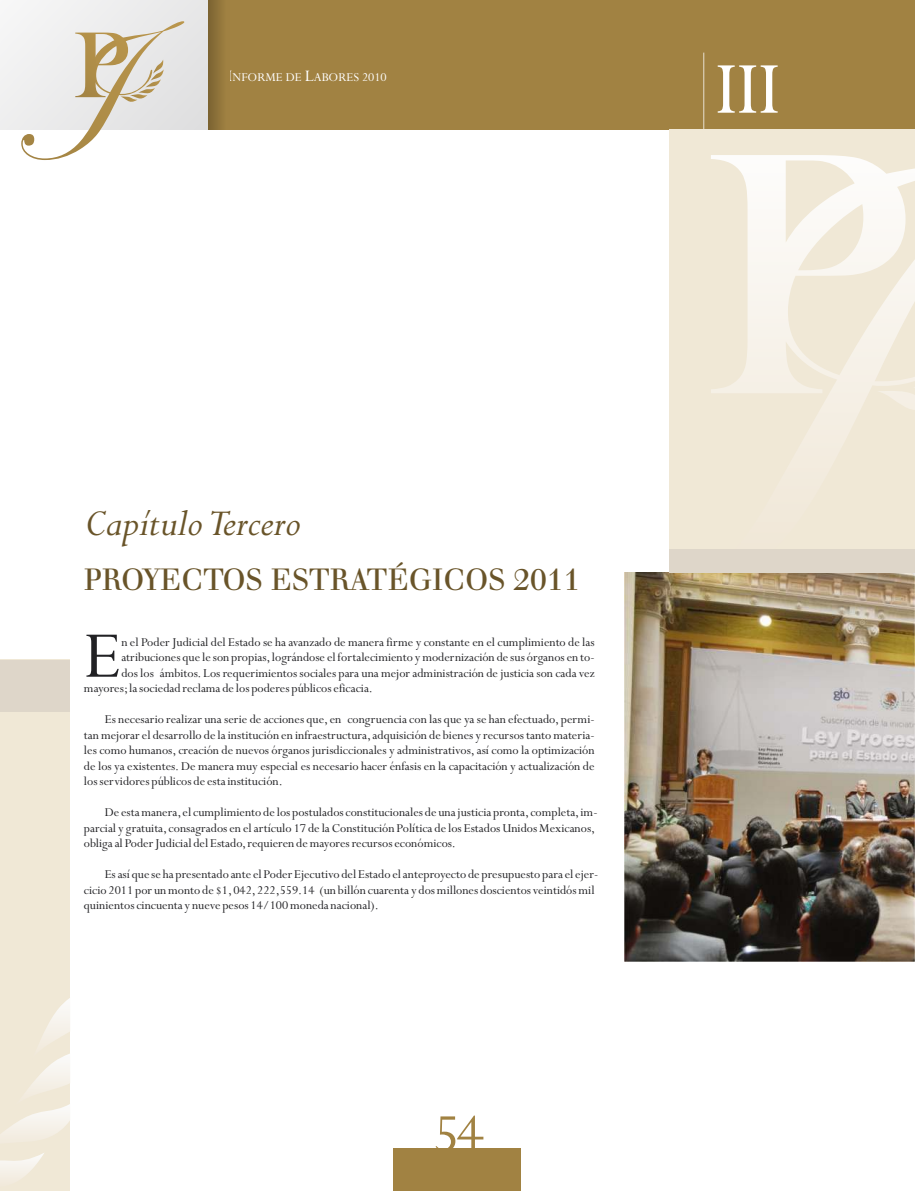
<style>
.page{position:relative;width:915px;height:1191px;background:#fff}
.page>*{position:absolute;margin:0;border:0;box-sizing:border-box;transform-origin:0 0}
.t1{font:82.5px "Perpetua";color:#fff}
.t2{font:73.35px "Perpetua";color:#212124}
.t3{font:60px "Perpetua";color:#a18242}
.t4{font:italic 42px "Perpetua";color:#695429}
.t5{font:30px "Justus Versalitas";color:#695429}
.t6{font:13.5px/15.5px "Perpetua";color:#212124}
.t7{font:13.5px "Perpetua";color:#fff}
.s1{font-size:18px}
</style>
<div class="page">
<svg style="left:914px;top:129px;width:1px;height:833px"></svg>
<hr style="left:914px;top:0;width:1px;height:129px;background:#a18242">
<div style="left:0;top:0;width:914px;height:129px;background:#a18242"></div>
<div style="left:0;top:0;width:208px;height:129px;background:linear-gradient(to right,#f6f6f6,#e5e5e6)"></div>
<div style="left:393px;top:1148px;width:128px;height:43px;background:#a18242"></div>
<div style="left:0;top:659px;width:70px;height:532px;background:#f0e8d6"></div>
<svg style="left:21px;top:21px;width:163px;height:139px"></svg>
<div style="left:208px;top:0;width:22px;height:129px;background:linear-gradient(to right,#7c6332,#a38443)"></div>
<div style="left:0;top:659px;width:70px;height:52px;background:#ded6c9"></div>
<svg style="left:0;top:998px;width:70px;height:181px"></svg>
<hr style="left:703px;top:53px;width:1px;height:76px;background:#fff">
<img style="left:624px;top:572px;width:290px;height:389px">
<div style="left:669px;top:129px;width:245px;height:420px;background:#f0e8d6"></div>
<svg style="left:711px;top:155px;width:203px;height:291px"></svg>
<div style="left:669px;top:549px;width:245px;height:23px;background:#ded6c9"></div>
<p class="t7" style="left:227px;top:73px;width:161px"><span class="s1">I</span>NFORME DE <span class="s1">L</span>ABORES 2010</p>
<h1 class="t1" style="left:715px;top:61px;width:66px">III</h1>
<h3 class="t4" style="left:85px;top:509px;width:217px">Capítulo Tercero</h3>
<h3 class="t5" style="left:84px;top:566px;width:497px">PROYECTOS ESTRATÉGICOS 2011</h3>
<h2 class="t2" style="left:84px;top:630px;width:39px">E</h2>
<p class="t6" style="left:121px;top:636px;width:474px">n el Poder Judicial del Estado se ha avanzado de manera firme y constante en el cumplimiento de las</p>
<p class="t6" style="left:121px;top:651px;width:474px">atribuciones que le son propias,lográndose el fortalecimiento y modernización de sus órganos en to-</p>
<p class="t6" style="left:121px;top:667px;width:474px">dos los ámbitos. Los requerimientos sociales para una mejor administración de justicia son cada vez</p>
<p class="t6" style="left:84px;top:682px;width:290px">mayores;la sociedad reclama de los poderes públicos eficacia.</p>
<p class="t6" style="left:84px;top:713px;width:512px;text-align:justify;text-indent:21px">Es necesario realizar una serie de acciones que, en congruencia con las que ya se han efectuado, permi&shy;tan mejorar el desarrollo de la institución en infraestructura,adquisición de bienes y recursos tanto materia&shy;les como humanos,creación de nuevos órganos jurisdiccionales y administrativos,así como la optimización de los ya existentes.De manera muy especial es necesario hacer énfasis en la capacitación y actualización de los servidores públicos de esta institución.</p>
<p class="t6" style="left:84px;top:806px;width:515px;text-indent:21px">De esta manera,el cumplimiento de los postulados constitucionales de una justicia pronta,completa,im&shy;parcial y gratuita,consagrados en el artículo 17 de la Constitución Política de los Estados Unidos Mexicanos, obliga al Poder Judicial del Estado,requieren de mayores recursos económicos.</p>
<p class="t6" style="left:84px;top:868px;width:515px;text-indent:21px">Es así que se ha presentado ante el Poder Ejecutivo del Estado el anteproyecto de presupuesto para el ejer&shy;cicio 2011 por un monto de $1,042,222,559.14 (un billón cuarenta y dos millones doscientos veintidós mil quinientos cincuenta y nueve pesos 14/100 moneda nacional).</p>
<h3 class="t3" style="left:432px;top:1113px;width:53px">54</h3>
</div>
